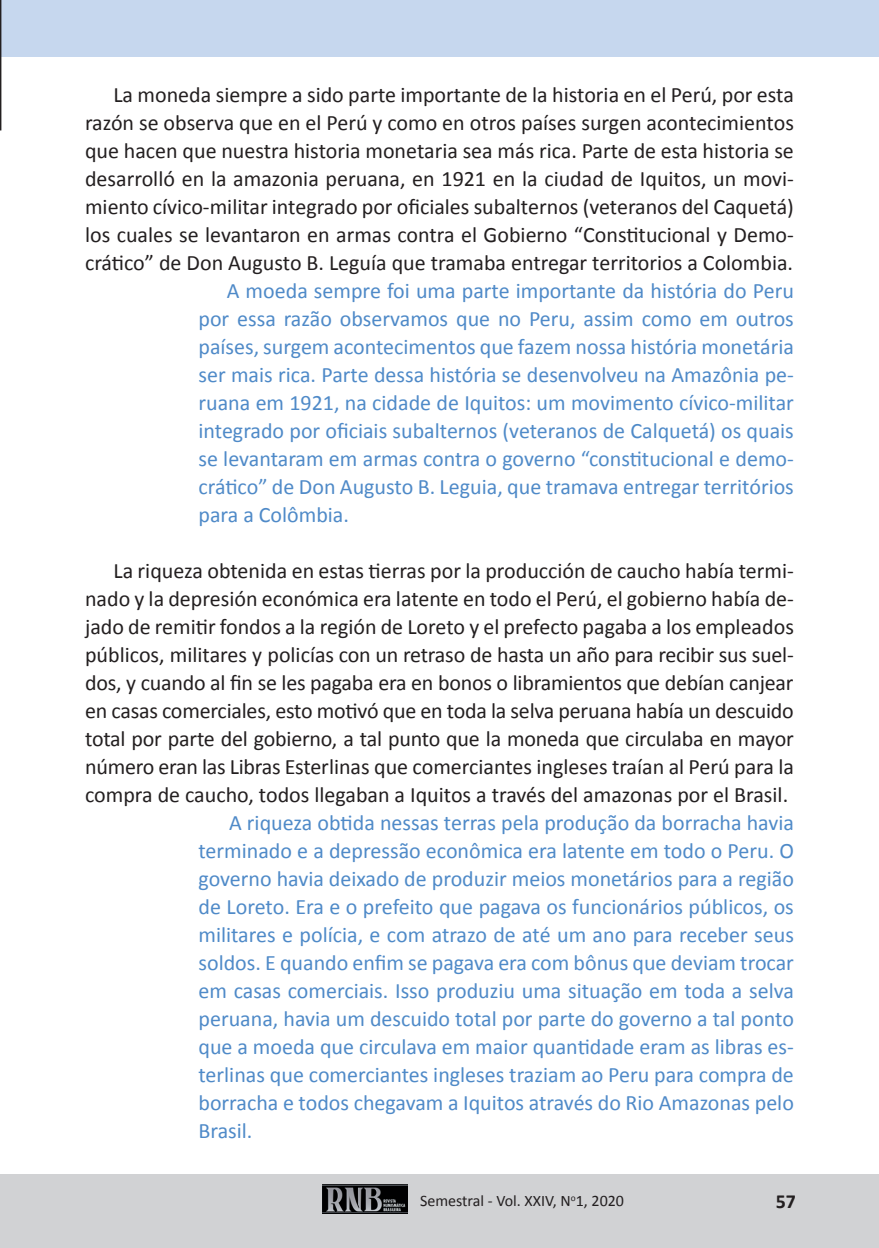
<style>
.page{position:relative;width:879px;height:1248px;background:#fff}
.page>*{position:absolute;margin:0;border:0;box-sizing:border-box;transform-origin:0 0}
.t1{font:22px/28px "Calibri";color:#231f20;text-align:justify}
.t2{font:22px/28px "Calibri";color:#4f8ac8;text-align:justify}
.t3{font:700 20px "Calibri";color:#231f20}
.t4{font:16px "Calibri";color:#231f20}
</style>
<div class="page">
<hr style="left:0;top:1174px;width:4px;height:73px;background:#d1d2d4">
<div style="left:4px;top:1174px;width:875px;height:73px;background:#d1d2d4"></div>
<div style="left:0;top:0;width:879px;height:57px;background:#c6d7ee"></div>
<img style="left:323px;top:1184px;width:84px;height:29px">
<svg style="left:0;top:0;width:1px;height:130px"></svg>
<p class="t1" style="left:85px;top:80px;width:710px;text-indent:28px">La moneda siempre a sido parte importante de la historia en el Perú, por esta razón se observa que en el Perú y como en otros países surgen acontecimientos que hacen que nuestra historia monetaria sea más rica. Parte de esta historia se desarrolló en la amazonia peruana, en 1921 en la ciudad de Iquitos, un movi&shy;miento cívico-militar integrado por oficiales subalternos (veteranos del Caquetá) los cuales se levantaron en armas contra el Gobierno “Constitucional y Demo&shy;crático” de Don Augusto B. Leguía que tramaba entregar territorios a Colombia.</p>
<p class="t2" style="left:198px;top:276px;width:597px;text-indent:28px">A moeda sempre foi uma parte importante da história do Peru por essa razão observamos que no Peru, assim como em outros países, surgem acontecimentos que fazem nossa história monetária ser mais rica. Parte dessa história se desenvolveu na Amazônia pe&shy;ruana em 1921, na cidade de Iquitos: um movimento cívico-militar integrado por oficiais subalternos (veteranos de Calquetá) os quais se levantaram em armas contra o governo “constitucional e demo&shy;crático” de Don Augusto B. Leguia, que tramava entregar territórios para a Colômbia.</p>
<p class="t1" style="left:85px;top:556px;width:710px;text-indent:28px">La riqueza obtenida en estas tierras por la producción de caucho había termi&shy;nado y la depresión económica era latente en todo el Perú, el gobierno había de&shy;jado de remitir fondos a la región de Loreto y el prefecto pagaba a los empleados públicos, militares y policías con un retraso de hasta un año para recibir sus suel&shy;dos, y cuando al fin se les pagaba era en bonos o libramientos que debían canjear en casas comerciales, esto motivó que en toda la selva peruana había un descuido total por parte del gobierno, a tal punto que la moneda que circulaba en mayor número eran las Libras Esterlinas que comerciantes ingleses traían al Perú para la compra de caucho, todos llegaban a Iquitos a través del amazonas por el Brasil.</p>
<p class="t2" style="left:198px;top:808px;width:597px;text-indent:31px">A riqueza obtida nessas terras pela produção da borracha havia terminado e a depressão econômica era latente em todo o Peru. O governo havia deixado de produzir meios monetários para a região de Loreto. Era e o prefeito que pagava os funcionários públicos, os militares e polícia, e com atrazo de até um ano para receber seus soldos. E quando enfim se pagava era com bônus que deviam trocar em casas comerciais. Isso produziu uma situação em toda a selva peruana, havia um descuido total por parte do governo a tal ponto que a moeda que circulava em maior quantidade eram as libras es&shy;terlinas que comerciantes ingleses traziam ao Peru para compra de borracha e todos chegavam a Iquitos através do Rio Amazonas pelo Brasil.</p>
<p class="t4" style="left:420px;top:1190px;width:205px">Semestral - Vol. XXIV, N<sup>o</sup>1, 2020</p>
<p class="t3" style="left:776px;top:1188px;width:22px">57</p>
</div>
